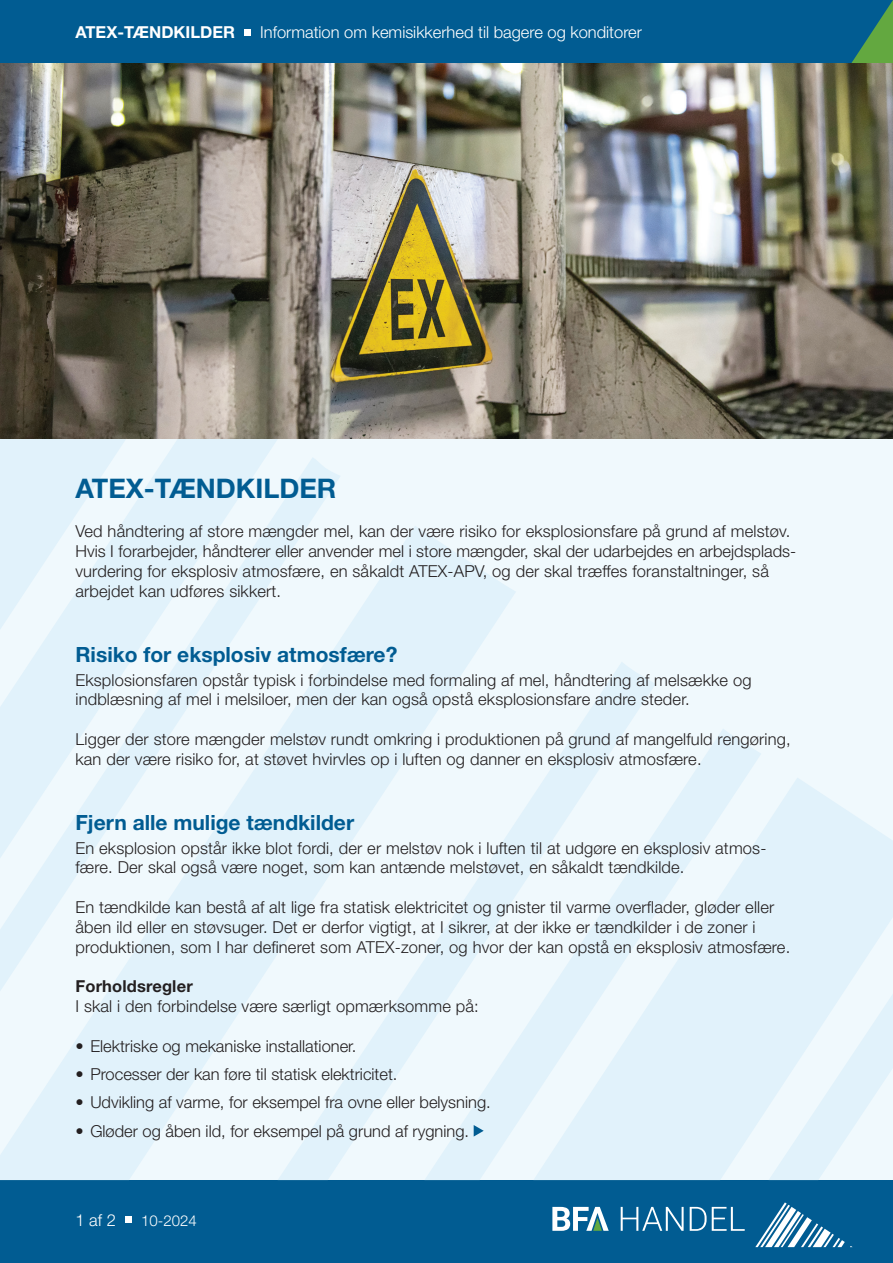
<style>
.page{position:relative;width:893px;height:1263px;background:#fff}
.page>*{position:absolute;margin:0;border:0;box-sizing:border-box;transform-origin:0 0}
.t1{font:700 27px "Helvetica Neue LT Std";color:#015c92}
.t2{font:700 21px "Helvetica Neue LT Std";color:#015c92}
.t3{font:300 16.5px/19.8px "Helvetica Neue LT Std";letter-spacing:.01em;color:#231f20}
.t4{font:300 16.5px "Helvetica Neue LT Std";color:#fff}
.t5{font:700 16.5px "Helvetica Neue LT Std";color:#fff}
.t6{font:700 16.5px "Helvetica Neue LT Std";letter-spacing:.01em;color:#231f20}
.t7{font:300 15px "Helvetica Neue LT Std";color:#fff}
</style>
<div class="page">
<div style="left:0;top:1180px;width:893px;height:83px;background:#015c92"></div>
<svg style="left:755px;top:1202px;width:98px;height:45px"></svg>
<svg style="left:552px;top:1207px;width:57px;height:24px"></svg>
<svg style="left:621px;top:1207px;width:63px;height:24px"></svg>
<svg style="left:690px;top:1207px;width:55px;height:24px"></svg>
<div style="left:0;top:0;width:893px;height:64px;background:#015c92"></div>
<svg style="left:851px;top:0;width:42px;height:64px"></svg>
<div style="left:0;top:64px;width:893px;height:1116px;background:#f0f9fd"></div>
<svg style="left:0;top:526px;width:515px;height:654px;fill:#e1f2fb"></svg>
<svg style="left:278px;top:662px;width:377px;height:518px"></svg>
<svg style="left:424px;top:728px;width:337px;height:452px"></svg>
<svg style="left:533px;top:777px;width:360px;height:403px;fill:#e1f2fb"></svg>
<svg style="left:768px;top:993px;width:125px;height:187px"></svg>
<svg style="left:0;top:438px;width:280px;height:19px;fill:#e1f2fb"></svg>
<svg style="left:0;top:457px;width:341px;height:534px;fill:#e1f2fb"></svg>
<svg style="left:474px;top:1125px;width:10px;height:11px"></svg>
<div style="left:244px;top:29px;width:7px;height:7px;background:#fff"></div>
<img style="left:0;top:64px;width:893px;height:374px">
<div style="left:125px;top:1216px;width:7px;height:7px;background:#fff"></div>
<p class="t5" style="left:75px;top:22px;width:161px">ATEX-TÆNDKILDER</p>
<p class="t4" style="left:260px;top:22px;width:383px">Information om kemisikkerhed til bagere og konditorer</p>
<h1 class="t1" style="left:75px;top:471px;width:262px">ATEX-TÆNDKILDER</h1>
<p class="t3" style="left:75px;top:521px;width:722px">Ved håndtering af store mængder mel, kan der være risiko for eksplosionsfare på grund af melstøv.<br>Hvis I forarbejder, håndterer eller anvender mel i store mængder, skal der udarbejdes en arbejdsplads&shy;vurdering for eksplosiv atmosfære, en såkaldt ATEX-APV, og der skal træffes foranstaltninger, så arbejdet kan udføres sikkert.</p>
<p class="t2" style="left:75px;top:641px;width:323px">Risiko for eksplosiv atmosfære?</p>
<p class="t3" style="left:75px;top:669px;width:678px">Eksplosionsfaren opstår typisk i forbindelse med formaling af mel, håndtering af melsække og indblæsning af mel i melsiloer, men der kan også opstå eksplosionsfare andre steder.</p>
<p class="t3" style="left:75px;top:729px;width:717px">Ligger der store mængder melstøv rundt omkring i produktionen på grund af mangelfuld rengøring, kan der være risiko for, at støvet hvirvles op i luften og danner en eksplosiv atmosfære.</p>
<p class="t2" style="left:75px;top:809px;width:280px">Fjern alle mulige tændkilder</p>
<p class="t3" style="left:75px;top:837px;width:692px">En eksplosion opstår ikke blot fordi, der er melstøv nok i luften til at udgøre en eksplosiv atmos&shy;fære. Der skal også være noget, som kan antænde melstøvet, en såkaldt tændkilde.</p>
<p class="t3" style="left:75px;top:897px;width:716px">En tændkilde kan bestå af alt lige fra statisk elektricitet og gnister til varme overflader, gløder eller åben ild eller en støvsuger. Det er derfor vigtigt, at I sikrer, at der ikke er tændkilder i de zoner i produktionen, som I har defineret som ATEX-zoner, og hvor der kan opstå en eksplosiv atmosfære.</p>
<p class="t6" style="left:75px;top:976px;width:119px">Forholdsregler</p>
<p class="t3" style="left:75px;top:996px;width:405px">I skal i den forbindelse være særligt opmærksomme på:</p>
<p class="t3" style="left:75px;top:1035px;width:283px">• Elektriske og mekaniske installationer.</p>
<p class="t3" style="left:75px;top:1064px;width:324px">• Processer der kan føre til statisk elektricitet.</p>
<p class="t3" style="left:75px;top:1092px;width:417px">• Udvikling af varme, for eksempel fra ovne eller belysning.</p>
<p class="t3" style="left:75px;top:1120px;width:395px">• Gløder og åben ild, for eksempel på grund af rygning.</p>
<p class="t4" style="left:75px;top:1210px;width:42px">1 af 2</p>
<p class="t7" style="left:141px;top:1211px;width:57px">10-2024</p>
</div>
